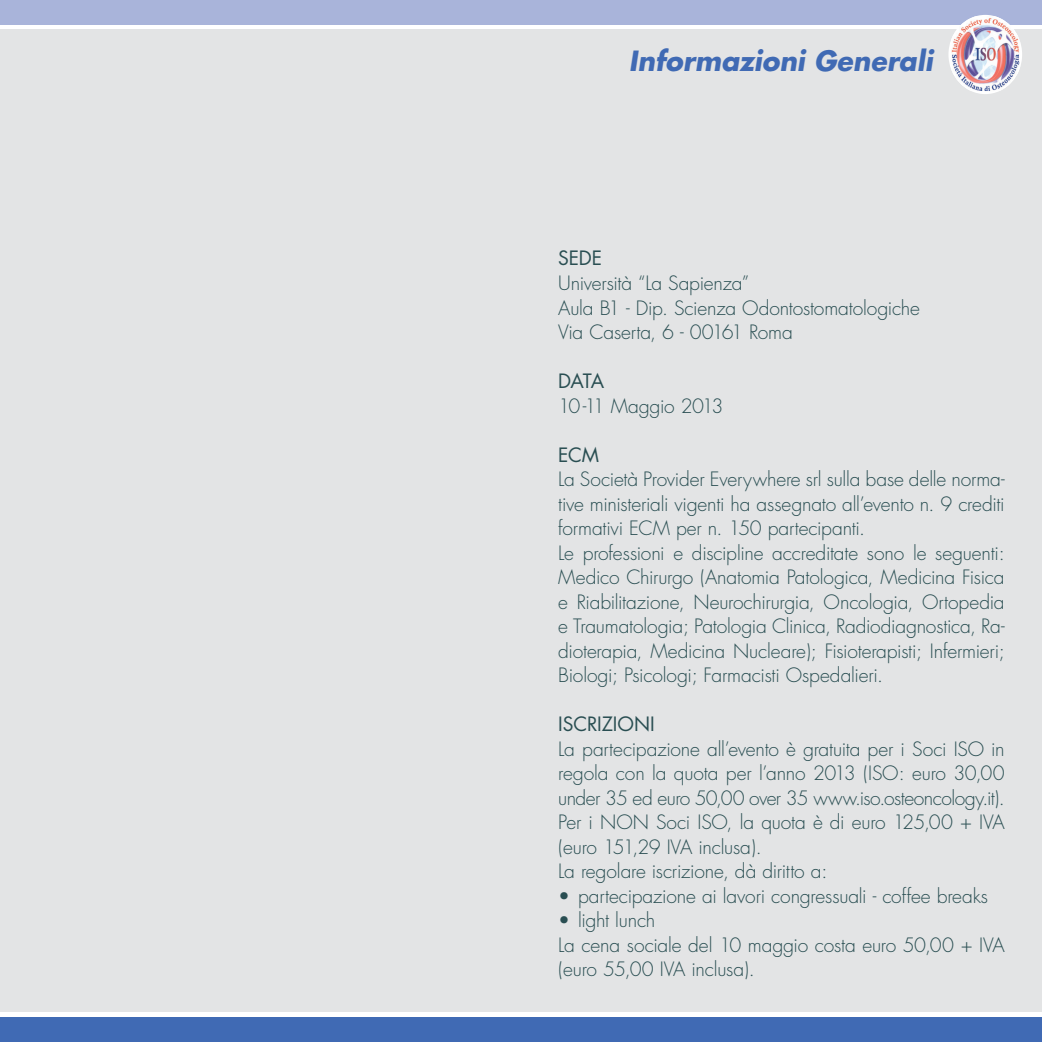
<style>
.page{position:relative;width:1042px;height:1042px;background:#fff}
.page>*{position:absolute;margin:0;border:0;box-sizing:border-box;transform-origin:0 0}
.t1{font:italic 700 27.12px "Futura";color:#406ab4}
.t2{font:300 19.25px/24.5px "Futura";letter-spacing:-.015em;color:#294e52;text-align:justify}
.t3{font:19.25px "Futura";letter-spacing:-.005em;color:#294e52}
</style>
<div class="page">
<div style="left:0;top:30px;width:1042px;height:982px;background:#e3e4e5"></div>
<div style="left:0;top:0;width:1042px;height:25px;background:#a9b4da"></div>
<div style="left:0;top:1017px;width:1042px;height:25px;background:#406ab4"></div>
<div style="left:948px;top:15px;width:74px;height:79px;background:#fff;border-radius:50%"></div>
<img style="left:951px;top:16px;width:68px;height:75px">
<p class="t1" style="left:629px;top:43px;width:306px">Informazioni Generali</p>
<p class="t3" style="left:558px;top:246px;width:46px">SEDE</p>
<p class="t2" style="left:558px;top:271px;width:192px">Università “La Sapienza”</p>
<p class="t2" style="left:558px;top:296px;width:363px">Aula B1 - Dip. Scienza Odontostomatologiche</p>
<p class="t2" style="left:558px;top:320px;width:236px">Via Caserta, 6 - 00161 Roma</p>
<p class="t3" style="left:558px;top:369px;width:47px">DATA</p>
<p class="t2" style="left:558px;top:394px;width:167px">10-11 Maggio 2013</p>
<p class="t3" style="left:558px;top:442px;width:42px">ECM</p>
<p class="t2" style="left:558px;top:467px;width:448px">La Società Provider Everywhere srl sulla base delle norma&shy;tive ministeriali vigenti ha assegnato all’evento n. 9 crediti formativi ECM per n. 150 partecipanti.</p>
<p class="t2" style="left:558px;top:541px;width:448px">Le professioni e discipline accreditate sono le seguenti:<br>Medico Chirurgo (Anatomia Patologica, Medicina Fisica e Riabilitazione, Neurochirurgia, Oncologia, Ortopedia e Traumatologia; Patologia Clinica, Radiodiagnostica, Ra&shy;dioterapia, Medicina Nucleare); Fisioterapisti; Infermieri; Biologi; Psicologi; Farmacisti Ospedalieri.</p>
<p class="t3" style="left:558px;top:712px;width:98px">ISCRIZIONI</p>
<p class="t2" style="left:558px;top:737px;width:448px">La partecipazione all’evento è gratuita per i Soci ISO in regola con la quota per l’anno 2013 (ISO: euro 30,00 under 35 ed euro 50,00 over 35 www.iso.osteoncology.it).</p>
<p class="t2" style="left:558px;top:810px;width:448px">Per i NON Soci ISO, la quota è di euro 125,00 + IVA (euro 151,29 IVA inclusa).</p>
<p class="t2" style="left:558px;top:859px;width:271px">La regolare iscrizione, dà diritto a:</p>
<p class="t2" style="left:558px;top:884px;width:431px">• partecipazione ai lavori congressuali - coffee breaks</p>
<p class="t2" style="left:558px;top:908px;width:99px">• light lunch</p>
<p class="t2" style="left:558px;top:933px;width:448px">La cena sociale del 10 maggio costa euro 50,00 + IVA (euro 55,00 IVA inclusa).</p>
</div>
